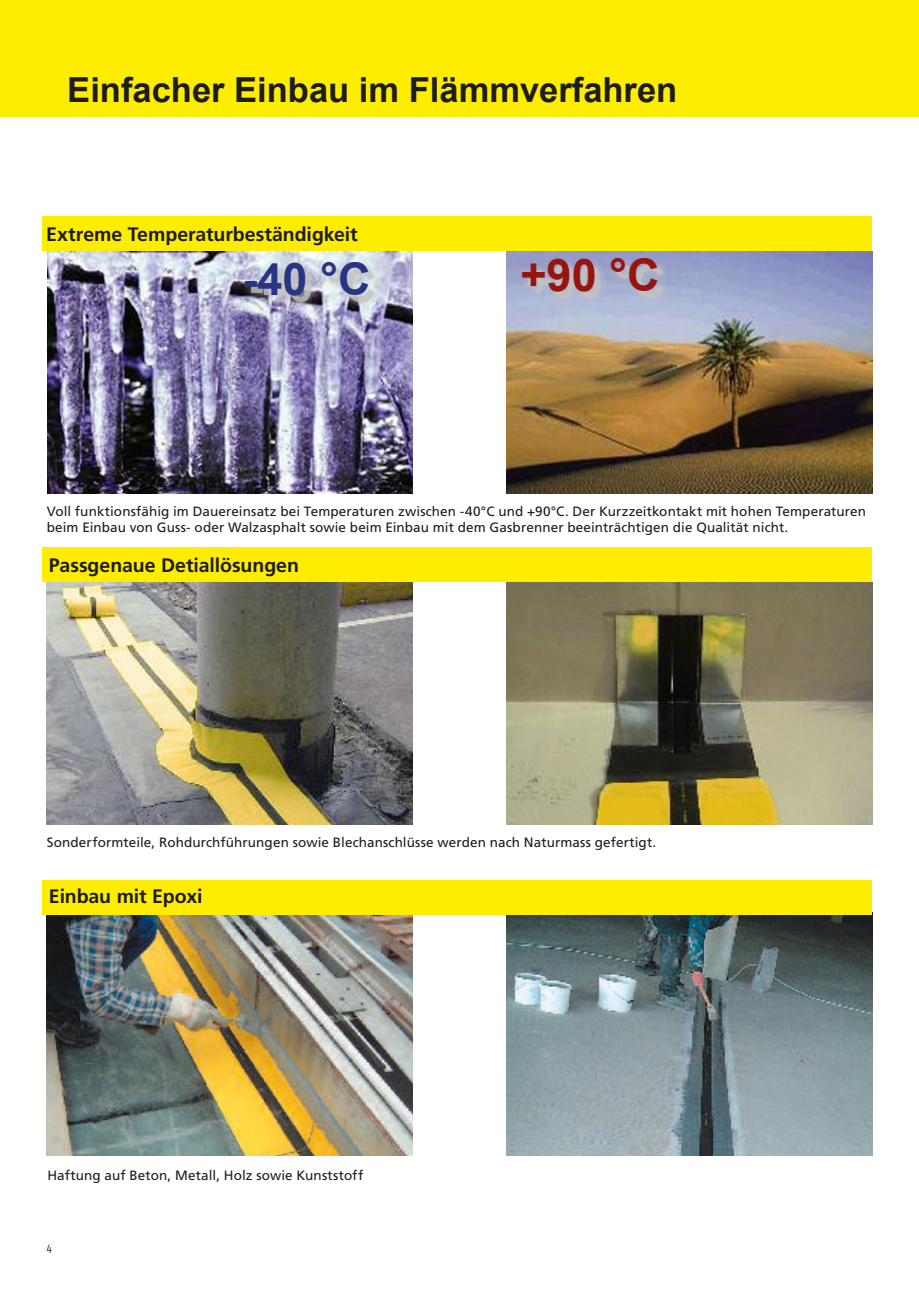
<style>
.page{position:relative;width:919px;height:1289px;background:#fff}
.page>*{position:absolute;margin:0;border:0;box-sizing:border-box;transform-origin:0 0}
.t1{font:700 45px "Arial";color:#283583}
.t2{font:700 45px "Arial";color:#96150e}
.t3{font:700 34.5px "Arial";color:#1d1d1b}
.t4{font:700 19.5px "Frutiger LT Pro";letter-spacing:-.005em;color:#1d1d1b}
.t5{font:13.5px/16.5px "Frutiger LT Pro";letter-spacing:.01em;color:#1d1d1b}
.t6{font:12px "Akrobat";color:#1d1d1b}
</style>
<div class="page">
<div style="left:0;top:0;width:906px;height:116px;background:#ffed00"></div>
<div style="left:906px;top:0;width:12px;height:116px;background:#ffed00"></div>
<img style="left:47px;top:251px;width:365px;height:243px">
<img style="left:506px;top:251px;width:366px;height:242px">
<div style="left:43px;top:217px;width:829px;height:34px;background:#ffed00"></div>
<div style="left:43px;top:547px;width:829px;height:34px;background:#ffed00"></div>
<img style="left:47px;top:582px;width:365px;height:242px">
<img style="left:506px;top:582px;width:366px;height:242px">
<img style="left:47px;top:914px;width:365px;height:241px">
<img style="left:506px;top:914px;width:366px;height:241px">
<div style="left:43px;top:880px;width:829px;height:34px;background:#ffed00"></div>
<svg style="left:242px;top:260px;width:140px;height:50px;background:#bdc1cc"></svg>
<svg style="left:519px;top:256px;width:152px;height:51px;background:#abb1cb"></svg>
<h2 class="t3" style="left:67px;top:65px;width:611px">Einfacher Einbau im Flämmverfahren</h2>
<h3 class="t4" style="left:46px;top:223px;width:313px">Extreme Temperaturbeständigkeit</h3>
<h1 class="t1" style="left:242px;top:247px;width:130px">-40 °C</h1>
<h1 class="t2" style="left:520px;top:244px;width:141px">+90 °C</h1>
<p class="t5" style="left:47px;top:503px;width:820px">Voll funktionsfähig im Dauereinsatz bei Temperaturen zwischen -40°C und +90°C. Der Kurzzeitkontakt mit hohen Temperaturen beim Einbau von Guss- oder Walzasphalt sowie beim Einbau mit dem Gasbrenner beeinträchtigen die Qualität nicht.</p>
<h3 class="t4" style="left:49px;top:553px;width:251px">Passgenaue Detiallösungen</h3>
<p class="t5" style="left:47px;top:834px;width:611px">Sonderformteile, Rohdurchführungen sowie Blechanschlüsse werden nach Naturmass gefertigt.</p>
<h3 class="t4" style="left:49px;top:884px;width:155px">Einbau mit Epoxi</h3>
<p class="t5" style="left:47px;top:1167px;width:317px">Haftung auf Beton, Metall, Holz sowie Kunststoff</p>
<p class="t6" style="left:47px;top:1241px;width:6px">4</p>
</div>
